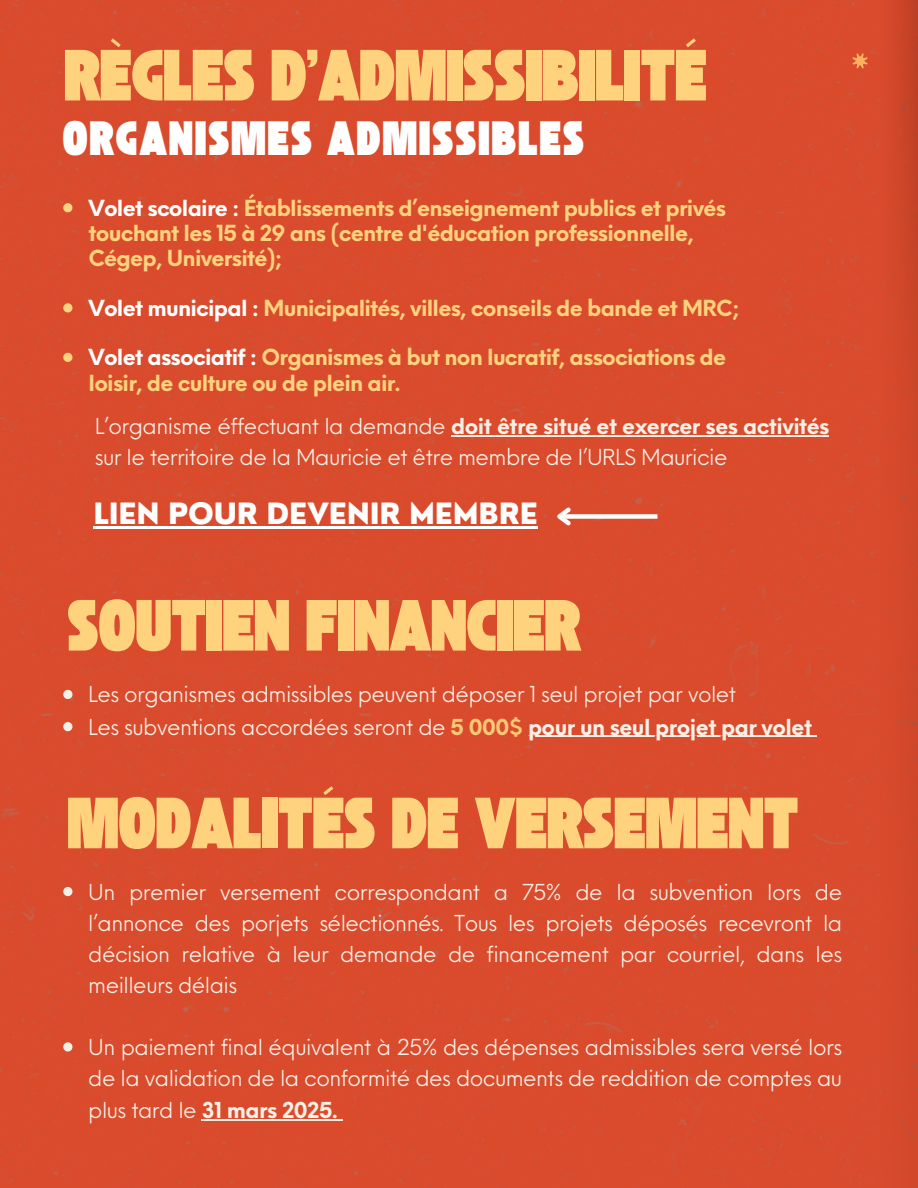
<style>
.page{position:relative;width:918px;height:1188px;background:#d94b2c}
.page>*{position:absolute;margin:0;border:0;box-sizing:border-box;transform-origin:0 0}
.t1{font:50.7px "TAN St Canard Display";color:#ffd27e}
.t2{font:33.75px "TAN St Canard Display";letter-spacing:.065em;color:#fff}
.t3{font:800 28.65px "Nourd";letter-spacing:-.01em;color:#fff}
.t4{font:700 21.6px/25.3px "Neue Einstellung";letter-spacing:-.035em;color:#ffd27e}
.t5{font:21.45px/31px "Neue Einstellung";letter-spacing:-.025em;color:#f4f0e6;text-align:justify}
.s1{color:#fff}
.s2{font-weight:700}
.s3{font-weight:700;color:#f8c975}
</style>
<div class="page">
<svg style="left:852px;top:53px;width:16px;height:16px"></svg>
<svg style="left:63px;top:203px;width:9px;height:9px"></svg>
<svg style="left:63px;top:303px;width:9px;height:9px"></svg>
<svg style="left:63px;top:353px;width:9px;height:9px"></svg>
<svg style="left:63px;top:690px;width:9px;height:9px"></svg>
<svg style="left:63px;top:722px;width:9px;height:9px"></svg>
<hr style="left:528px;top:736px;width:284px;height:1px;background:#f4f0e6">
<hr style="left:451px;top:435px;width:378px;height:1px;background:#f4f0e6">
<svg style="left:63px;top:887px;width:9px;height:9px"></svg>
<svg style="left:63px;top:1042px;width:9px;height:10px"></svg>
<hr style="left:202px;top:1119px;width:135px;height:2px;background:#f4f0e6">
<hr style="left:94px;top:526px;width:444px;height:2px;background:#fff">
<div style="left:559px;top:514px;width:98px;height:5px;background:#fff"></div>
<svg style="left:552px;top:503px;width:23px;height:27px"></svg>
<h1 class="t1" style="left:64px;top:45px;width:644px">RÈGLES D’ADMISSIBILITÉ</h1>
<h3 class="t2" style="left:63px;top:118px;width:523px">ORGANISMES ADMISSIBLES</h3>
<h2 class="t4" style="left:89px;top:193px;width:639px"><span class="s1">Volet scolaire :</span> Établissements d’enseignement publics et privés touchant les 15 à 29 ans (centre d'éducation professionnelle,<br>Cégep, Université);</h2>
<p class="t4" style="left:89px;top:293px;width:653px"><span class="s1">Volet municipal :</span> Municipalités, villes, conseils de bande et MRC;</p>
<p class="t4" style="left:89px;top:343px;width:639px"><span class="s1">Volet associatif :</span> Organismes à but non lucratif, associations de loisir, de culture ou de plein air.</p>
<p class="t5" style="left:95px;top:408px;width:736px">L’organisme éffectuant la demande <span class="s2">doit être situé et exercer ses activités </span>sur le territoire de la Mauricie et être membre de l’URLS Mauricie</p>
<p class="t3" style="left:94px;top:495px;width:446px">LIEN POUR DEVENIR MEMBRE</p>
<h1 class="t1" style="left:67px;top:595px;width:515px">SOUTIEN FINANCIER</h1>
<p class="t5" style="left:88px;top:677px;width:649px">Les organismes admissibles peuvent déposer 1 seul projet par volet</p>
<p class="t5" style="left:88px;top:709px;width:725px">Les subventions accordées seront de <span class="s3">5 000$</span> <span class="s2">pour un seul projet par volet</span></p>
<p class="t1" style="left:67px;top:793px;width:732px">MODALITÉS DE VERSEMENT</p>
<p class="t5" style="left:88px;top:874px;width:756px">Un premier versement correspondant a 75% de la subvention lors de l’annonce des porjets sélectionnés. Tous les projets déposés recevront la décision relative à leur demande de financement par courriel, dans les meilleurs délais</p>
<h1 class="t5" style="left:88px;top:1029px;width:756px;line-height:31.7px">Un paiement final équivalent à 25% des dépenses admissibles sera versé lors de la validation de la conformité des documents de reddition de comptes au plus tard le <span class="s2">31 mars 2025.</span></h1>
</div>
